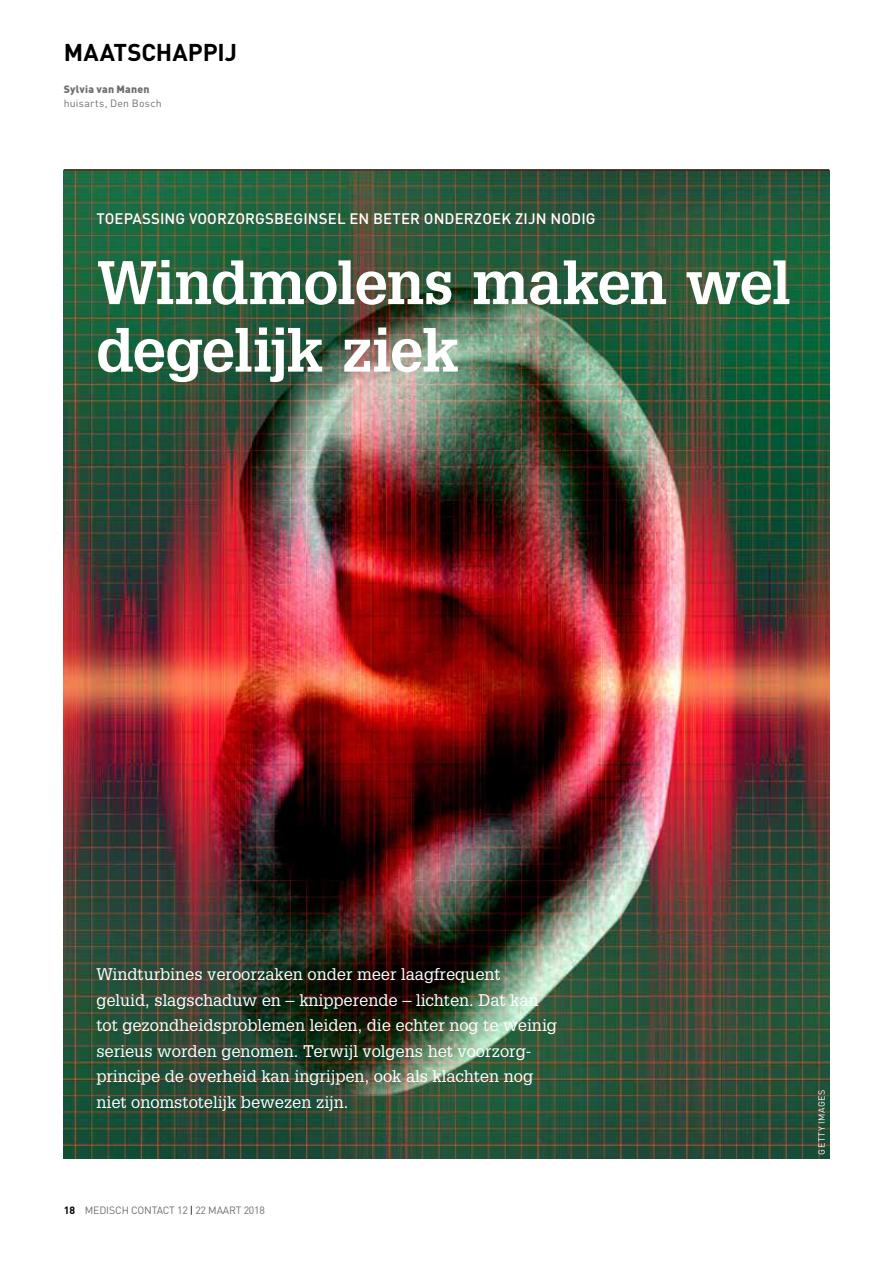
<style>
.page{position:relative;width:893px;height:1263px;background:#fff}
.page>*{position:absolute;margin:0;border:0;box-sizing:border-box;transform-origin:0 0}
.t1{font:700 60px/67.5px "Glypha LT Std";letter-spacing:-.02em;color:#fff}
.t2{font:700 24px "DINOT";color:#000}
.t3{font:16.5px/25.5px "Glypha LT Std";color:#fff}
.t4{font:500 15px "DINOT";letter-spacing:.01em;color:#fff}
.t5{font:10.5px "DINOT";letter-spacing:-.015em;color:#706f6f}
.t6{font:10.5px "DINOT";letter-spacing:.025em;color:#706f6f}
.t7{font:900 10.5px "DINOT";letter-spacing:.025em;color:#706f6f}
.t8{font:9px "DINOT";letter-spacing:.06em;color:#fff}
.s1{font-weight:700;color:#000}
.s2{color:#000}
</style>
<div class="page">
<img style="left:64px;top:170px;width:765px;height:989px">
<hr style="left:64px;top:169px;width:765px;height:1px;background:#000">
<h2 class="t2" style="left:64px;top:36px;width:175px">MAATSCHAPPIJ</h2>
<p class="t7" style="left:64px;top:82px;width:87px">Sylvia van Manen</p>
<p class="t6" style="left:64px;top:96px;width:99px">huisarts, Den Bosch</p>
<p class="t4" style="left:96px;top:209px;width:501px">TOEPASSING VOORZORGSBEGINSEL EN BETER ONDERZOEK ZIJN NODIG</p>
<h1 class="t1" style="left:96px;top:247px;width:696px">Windmolens maken wel degelijk ziek</h1>
<p class="t3" style="left:96px;top:961px;width:462px">Windturbines veroorzaken onder meer laagfrequent geluid, slagschaduw en – knipperende – lichten. Dat kan tot gezondheidsproblemen leiden, die echter nog te weinig serieus worden genomen. Terwijl volgens het voorzorg&shy;principe de overheid kan ingrijpen, ook als klachten nog niet onomstotelijk bewezen zijn.</p>
<p class="t5" style="left:64px;top:1204px;width:203px"><span class="s1">18</span> MEDISCH CONTACT 12 <span class="s2">|</span> 22 MAART 2018</p>
<p class="t8" style="left:816px;top:1154px;width:66px;rotate:-90deg">GETTY IMAGES</p>
</div>
